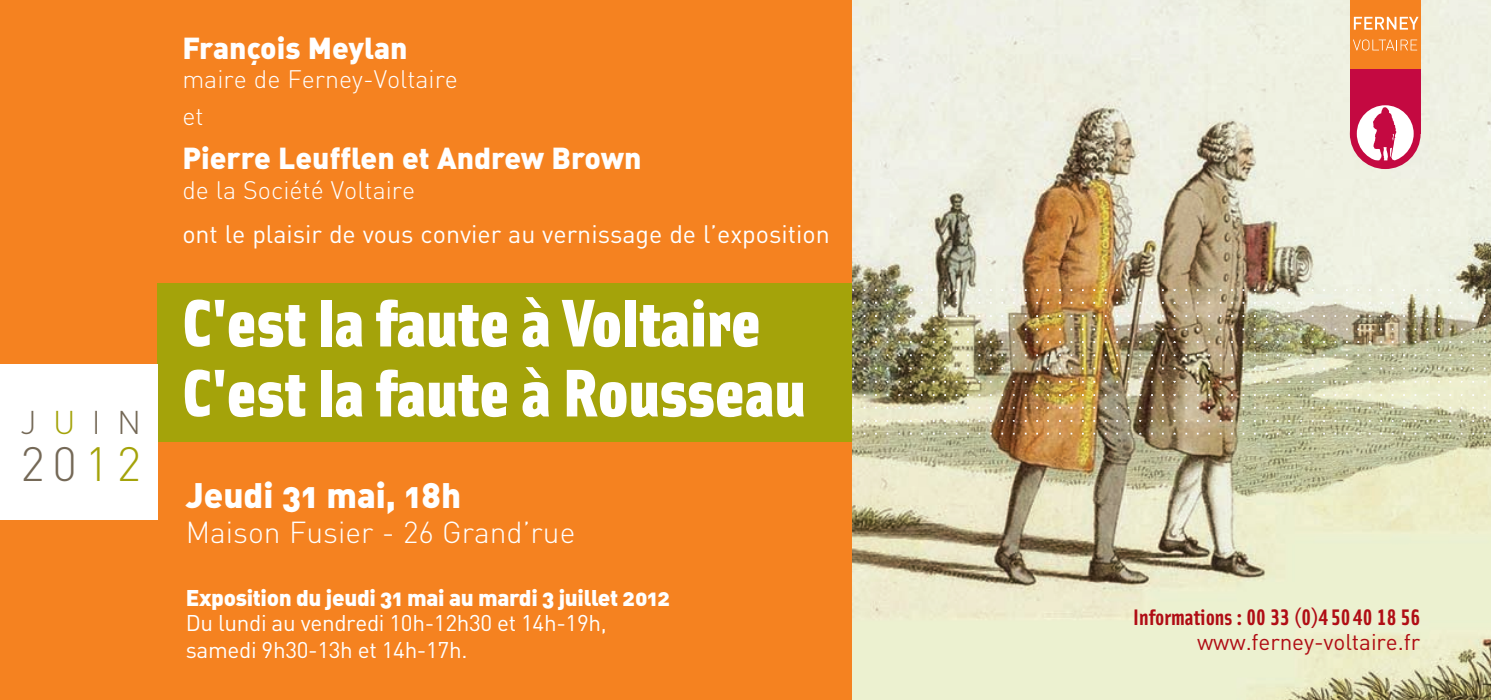
<style>
.page{position:relative;width:1491px;height:700px;background:#fff}
.page>*{position:absolute;margin:0;border:0;box-sizing:border-box;transform-origin:0 0}
.t1{font:67.5px/70px "Solex Black Lining";color:#fff}
.t2{font:300 47.5px "DIN";color:#756957}
.t3{font:35px "DIN Black Alternate";color:#fff}
.t4{font:300 32.5px "DIN";color:#756957}
.t5{font:30px "DIN Black Alternate";color:#fff}
.t6{font:300 30px "DIN";color:#fff}
.t7{font:25px "DIN";color:#fff}
.t8{font:300 25px/37px "DIN";color:#fff}
.t9{font:22.5px/27px "DIN";letter-spacing:-.015em;color:#fff}
.t10{font:22.5px "DIN Black Alternate";letter-spacing:-.015em;color:#fff}
.t11{font:22.5px "Solex Bold Lining";color:#b00d15}
.t12{font:22.5px "DIN";letter-spacing:-.005em;color:#b00d15}
.s1{color:#a4a30a}
</style>
<div class="page">
<div style="left:0;top:0;width:1490px;height:700px;background:#f58220"></div>
<div style="left:157px;top:284px;width:695px;height:158px;background:#a4a30a"></div>
<div style="left:0;top:364px;width:157px;height:156px;background:#fff"></div>
<img style="left:852px;top:0;width:638px;height:700px">
<div style="left:1349px;top:0;width:71px;height:134px;background:#c40941"></div>
<div style="left:1349px;top:0;width:71px;height:68px;background:#f58220"></div>
<svg style="left:1353px;top:17px;width:65px;height:13px"></svg>
<svg style="left:1353px;top:39px;width:63px;height:12px"></svg>
<svg style="left:1349px;top:98px;width:71px;height:71px"></svg>
<img style="left:852px;top:283px;width:638px;height:159px">
<h3 class="t4" style="left:21px;top:404px;width:122px">J<span class="s1">U</span>IN</h3>
<h2 class="t2" style="left:21px;top:437px;width:122px">20<span class="s1">12</span></h2>
<h3 class="t5" style="left:182px;top:31px;width:227px">François Meylan</h3>
<p class="t8" style="left:182px;top:61px;width:277px">maire de Ferney-Voltaire et</p>
<h3 class="t5" style="left:182px;top:141px;width:460px">Pierre Leufflen et Andrew Brown</h3>
<p class="t8" style="left:182px;top:171px;width:234px">de la Société Voltaire</p>
<p class="t7" style="left:182px;top:219px;width:649px">ont le plaisir de vous convier au vernissage de l’exposition</p>
<h1 class="t1" style="left:182px;top:288px;width:625px">C'est la faute à Voltaire<br>C'est la faute à Rousseau</h1>
<h3 class="t3" style="left:186px;top:475px;width:277px">Jeudi 31 mai, 18h</h3>
<h3 class="t6" style="left:186px;top:515px;width:391px">Maison Fusier - 26 Grand’rue</h3>
<p class="t10" style="left:186px;top:585px;width:486px">Exposition du jeudi 31 mai au mardi 3 juillet 2012</p>
<p class="t9" style="left:186px;top:610px;width:422px">Du lundi au vendredi 10h-12h30 et 14h-19h, samedi 9h30-13h et 14h-17h.</p>
<p class="t11" style="left:1133px;top:604px;width:288px">Informations : 00 33 (0)4 50 40 18 56</p>
<p class="t12" style="left:1196px;top:629px;width:224px">www.ferney-voltaire.fr</p>
</div>
